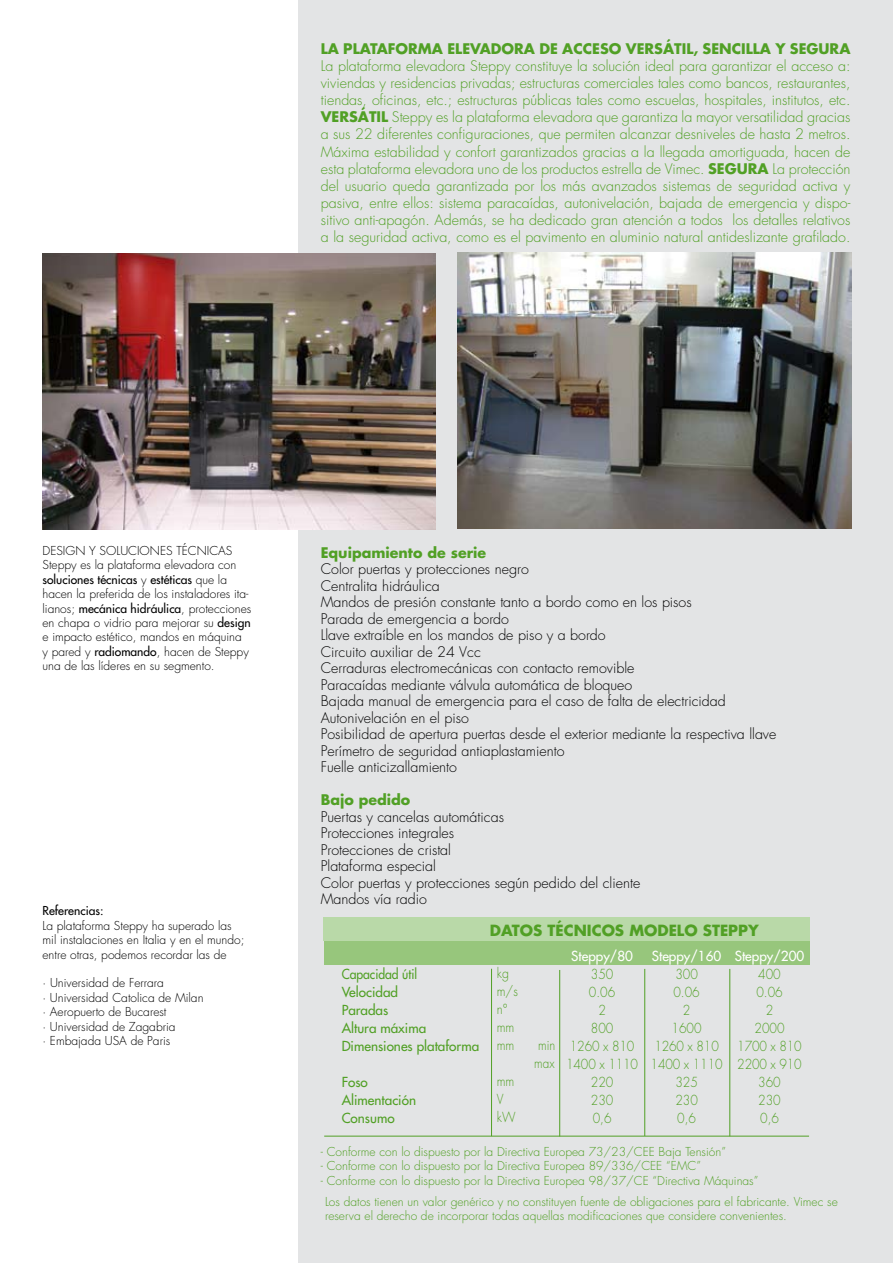
<style>
.page{position:relative;width:893px;height:1263px;background:#fff}
.page>*{position:absolute;margin:0;border:0;box-sizing:border-box;transform-origin:0 0}
.t1{font:700 15px "Futura";color:#51a025}
.t2{font:300 14.25px/17.1px "Futura";color:#51a025;text-align:justify}
.t3{font:300 14.25px/16.5px "Futura";color:#000}
.t4{font:700 14.25px "Futura";color:#51a025}
.t5{font:300 13.5px/18px "Futura";color:#51a025;text-align:center;scale:.9 1}
.t6{font:13.5px/18px "Futura";color:#51a025;scale:.9 1}
.t7{font:13.5px "Futura";color:#fff}
.t8{font:13.5px/18px "Futura";color:#51a025}
.t9{font:300 13.5px/18px "Futura";color:#51a025;scale:.88 1}
.t10{font:300 12px/14.4px "Futura";color:#000}
.t11{font:300 12px/20.9px "Futura";color:#51a025}
.t12{font:12px "Futura";color:#000}
.s1{font-weight:700}
.s2{font-weight:400}
</style>
<div class="page">
<div style="left:298px;top:0;width:595px;height:1263px;background:#e3e4e5"></div>
<img style="left:457px;top:252px;width:394px;height:277px">
<img style="left:43px;top:254px;width:393px;height:275px">
<div style="left:324px;top:941px;width:486px;height:23px;background:#97c67c"></div>
<div style="left:324px;top:917px;width:486px;height:24px;background:#b9d9a8"></div>
<hr style="left:491px;top:969px;width:1px;height:167px;background:#51a025">
<hr style="left:324px;top:1136px;width:485px;height:1px;background:#51a025">
<hr style="left:559px;top:970px;width:1px;height:166px;background:#51a025">
<hr style="left:644px;top:969px;width:1px;height:167px;background:#51a025">
<hr style="left:729px;top:969px;width:1px;height:167px;background:#51a025">
<p class="t4" style="left:321px;top:39px;width:531px">LA PLATAFORMA ELEVADORA DE ACCESO VERSÁTIL, SENCILLA Y SEGURA</p>
<p class="t2" style="left:321px;top:57px;width:531px">La plataforma elevadora Steppy constituye la solución ideal para garantizar el acceso a: viviendas y residencias privadas; estructuras comerciales tales como bancos, restaurantes, tiendas, oficinas, etc.; estructuras públicas tales como escuelas, hospitales, institutos, etc.<br><span class="s1">VERSÁTIL</span> Steppy es la plataforma elevadora que garantiza la mayor versatilidad gracias a sus 22 diferentes configuraciones, que permiten alcanzar desniveles de hasta 2 metros.<br>Máxima estabilidad y confort garantizados gracias a la llegada amortiguada, hacen de esta plataforma elevadora uno de los productos estrella de Vimec. <span class="s1">SEGURA</span> La protección del usuario queda garantizada por los más avanzados sistemas de seguridad activa y pasiva, entre ellos: sistema paracaídas, autonivelación, bajada de emergencia y dispo&shy;sitivo anti-apagón. Además, se ha dedicado gran atención a todos los detalles relativos a la seguridad activa, como es el pavimento en aluminio natural antideslizante grafilado.</p>
<p class="t10" style="left:43px;top:543px;width:210px">DESIGN Y SOLUCIONES TÉCNICAS Steppy es la plataforma elevadora con <span class="s2">soluciones técnicas</span> y <span class="s2">estéticas</span> que la hacen la preferida de los instaladores ita&shy;lianos; <span class="s2">mecánica hidráulica</span>, protecciones en chapa o vidrio para mejorar su <span class="s2">design </span>e impacto estético, mandos en máquina<br>y pared y <span class="s2">radiomando</span>, hacen de Steppy una de las líderes en su segmento.</p>
<p class="t12" style="left:43px;top:903px;width:62px">Referencias:</p>
<p class="t10" style="left:43px;top:918px;width:203px">La plataforma Steppy ha superado las mil instalaciones en Italia y en el mundo; entre otras, podemos recordar las de</p>
<p class="t10" style="left:43px;top:976px;width:163px">· Universidad de Ferrara<br>· Universidad Catolica de Milan · Aeropuerto de Bucarest<br>· Universidad de Zagabria<br>· Embajada USA de Paris</p>
<p class="t4" style="left:321px;top:543px;width:167px">Equipamiento de serie</p>
<p class="t3" style="left:321px;top:561px;width:457px">Color puertas y protecciones negro<br>Centralita hidráulica<br>Mandos de presión constante tanto a bordo como en los pisos<br>Parada de emergencia a bordo<br>Llave extraíble en los mandos de piso y a bordo<br>Circuito auxiliar de 24 Vcc<br>Cerraduras electromecánicas con contacto removible<br>Paracaídas mediante válvula automática de bloqueo<br>Bajada manual de emergencia para el caso de falta de electricidad Autonivelación en el piso<br>Posibilidad de apertura puertas desde el exterior mediante la respectiva llave Perímetro de seguridad antiaplastamiento<br>Fuelle anticizallamiento</p>
<p class="t4" style="left:321px;top:790px;width:91px">Bajo pedido</p>
<p class="t3" style="left:321px;top:809px;width:321px">Puertas y cancelas automáticas<br>Protecciones integrales<br>Protecciones de cristal<br>Plataforma especial<br>Color puertas y protecciones según pedido del cliente<br>Mandos vía radio</p>
<p class="t6" style="left:342px;top:964px;width:154px">Capacidad útil<br>Velocidad<br>Paradas<br>Altura máxima<br>Dimensiones plataforma</p>
<p class="t8" style="left:342px;top:1072px;width:76px">Foso<br>Alimentación<br>Consumo</p>
<p class="t1" style="left:490px;top:919px;width:271px">DATOS TÉCNICOS MODELO STEPPY</p>
<p class="t5" style="left:497px;top:965px;width:25px;text-align:left">kg m/s n° mm mm</p>
<p class="t7" style="left:571px;top:947px;width:63px">Steppy/80</p>
<p class="t5" style="left:566px;top:965px;width:81px">350<br>0.06<br>2<br>800<br>1260 x 810<br>1400 x 1110<br>220<br>230<br>0,6</p>
<p class="t7" style="left:652px;top:947px;width:71px">Steppy/160</p>
<p class="t5" style="left:651px;top:965px;width:81px">300<br>0.06<br>2<br>1600<br>1260 x 810<br>1400 x 1110<br>325<br>230<br>0,6</p>
<p class="t7" style="left:735px;top:947px;width:71px">Steppy/200</p>
<p class="t5" style="left:737px;top:965px;width:73px">400<br>0.06<br>2<br>2000<br>1700 x 810<br>2200 x 910<br>360<br>230<br>0,6</p>
<p class="t9" style="left:534px;top:1037px;width:25px">min max</p>
<p class="t5" style="left:497px;top:1073px;width:22px;text-align:left">mm<br>V kW</p>
<p class="t11" style="left:321px;top:1141px;width:407px">- Conforme con lo dispuesto por la Directiva Europea 73/23/CEE Baja Tensión”</p>
<p class="t11" style="left:321px;top:1156px;width:382px">- Conforme con lo dispuesto por la Directiva Europea 89/336/CEE “EMC”</p>
<p class="t11" style="left:325px;top:1170px;width:514px;text-indent:-4px">- Conforme con lo dispuesto por la Directiva Europea 98/37/CE “Directiva Máquinas”<br>Los datos tienen un valor genérico y no constituyen fuente de obligaciones para el fabricante. Vimec se</p>
<p class="t11" style="left:325px;top:1205px;width:463px">reserva el derecho de incorporar todas aquellas modificaciones que considere convenientes.</p>
</div>
